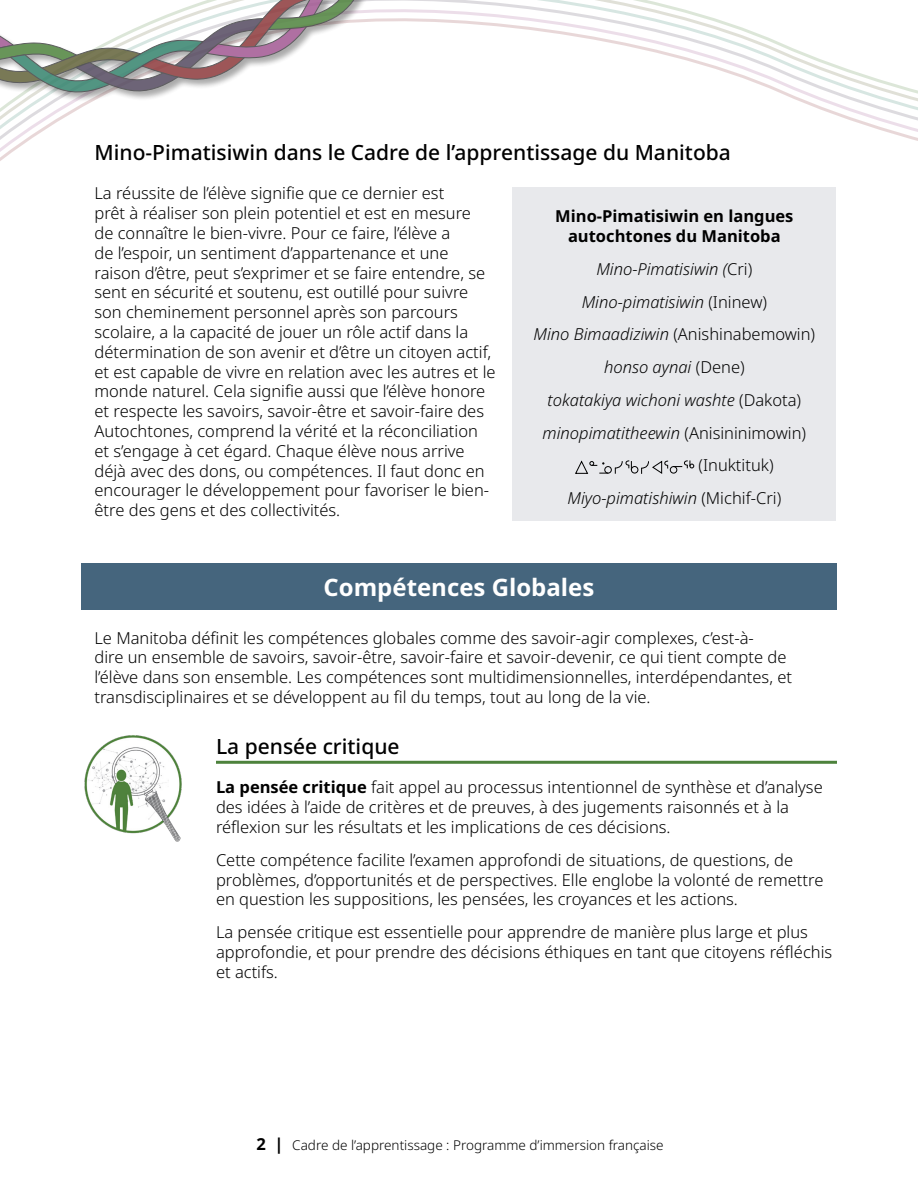
<style>
.page{position:relative;width:918px;height:1188px;background:#fff}
.page>*{position:absolute;margin:0;border:0;box-sizing:border-box;transform-origin:0 0}
.H2_White{font:700 24px "Noto Sans";color:#fff}
.H3_General{font:500 21px "Noto Sans";color:#000}
.H3_Competency_critical_thinking{font:500 21px "Noto Sans";color:#000}
.Paragraph{font:300 16.5px/19.8px "Noto Sans";color:#000}
.Paragraph_Comepetencies{font:300 16.5px/19.8px "Noto Sans";color:#000}
.Paragraph_Centered{font:italic 300 16.5px "Noto Sans";color:#000}
.Paragraph_Centered-2{font:700 16.5px/19.8px "Noto Sans";color:#000;text-align:center}
.Paragraph_Centered-3{font:300 16.5px "Noto Sans";color:#000}
.t1{font:300 13.5px "Noto Sans";color:#000}
.s1{font-style:normal}
.s2{font-style:italic}
.s3{font-weight:700}
.s4{font-weight:700;font-size:16.5px}
</style>
<div class="page">
<svg style="left:0;top:0;width:918px;height:188px"></svg>
<div style="left:0;top:0;width:515px;height:102px;background:#000;opacity:.4"></div>
<svg style="left:0;top:0;width:407px;height:96px"></svg>
<div style="left:81px;top:563px;width:756px;height:46px;background:#45657d"></div>
<hr style="left:216px;top:761px;width:621px;height:3px;background:#4d823c">
<div style="left:512px;top:188px;width:324px;height:333px;background:#e8e9ec"></div>
<div style="left:604px;top:466px;width:8px;height:7px;border:1px solid #000;border-radius:50%"></div>
<div style="left:631px;top:466px;width:7px;height:7px;border:1px solid #000;border-radius:50%"></div>
<svg style="left:575px;top:461px;width:33px;height:13px"></svg>
<svg style="left:614px;top:460px;width:18px;height:14px"></svg>
<svg style="left:641px;top:460px;width:53px;height:14px"></svg>
<img style="left:84px;top:735px;width:98px;height:107px">
<p class="H3_General" style="left:94px;top:137px;width:638px">Mino-Pimatisiwin dans le Cadre de l’apprentissage du Manitoba</p>
<p class="Paragraph" style="left:94px;top:184px;width:403px">La réussite de l’élève signifie que ce dernier est<br>prêt à réaliser son plein potentiel et est en mesure<br>de connaître le bien-vivre. Pour ce faire, l’élève a<br>de l’espoir, un sentiment d’appartenance et une raison d’être, peut s’exprimer et se faire entendre, se sent en sécurité et soutenu, est outillé pour suivre son cheminement personnel après son parcours scolaire, a la capacité de jouer un rôle actif dans la détermination de son avenir et d’être un citoyen actif, et est capable de vivre en relation avec les autres et le monde naturel. Cela signifie aussi que l’élève honore et respecte les savoirs, savoir-être et savoir-faire des Autochtones, comprend la vérité et la réconciliation et s’engage à cet égard. Chaque élève nous arrive déjà avec des dons, ou compétences. Il faut donc en encourager le développement pour favoriser le bien&shy;être des gens et des collectivités.</p>
<p class="Paragraph_Centered-2" style="left:555px;top:207px;width:240px">Mino-Pimatisiwin en langues autochtones du Manitoba</p>
<p class="Paragraph_Centered" style="left:596px;top:257px;width:158px">Mino-Pimatisiwin (<span class="s1">Cri)</span></p>
<p class="Paragraph_Centered" style="left:582px;top:290px;width:187px">Mino-pimatisiwin <span class="s1">(Ininew)</span></p>
<p class="Paragraph_Centered-3" style="left:534px;top:323px;width:283px"><span class="s2">Mino Bimaadiziwin</span> (Anishinabemowin)</p>
<p class="Paragraph_Centered" style="left:604px;top:356px;width:142px">honso aynai <span class="s1">(Dene)</span></p>
<p class="Paragraph_Centered" style="left:548px;top:388px;width:255px">tokatakiya wichoni washte <span class="s1">(Dakota)</span></p>
<p class="Paragraph_Centered" style="left:543px;top:421px;width:265px">minopimatitheewin <span class="s1">(Anisininimowin)</span></p>
<p class="Paragraph_Centered-3" style="left:698px;top:454px;width:77px">(Inuktituk)</p>
<p class="Paragraph_Centered" style="left:567px;top:487px;width:215px">Miyo-pimatishiwin <span class="s1">(Michif-Cri)</span></p>
<h2 class="H2_White" style="left:324px;top:570px;width:272px">Compétences Globales</h2>
<p class="Paragraph" style="left:94px;top:628px;width:699px">Le Manitoba définit les compétences globales comme des savoir-agir complexes, c’est-à-<br>dire un ensemble de savoirs, savoir-être, savoir-faire et savoir-devenir, ce qui tient compte de l’élève dans son ensemble. Les compétences sont multidimensionnelles, interdépendantes, et transdisciplinaires et se développent au fil du temps, tout au long de la vie.</p>
<h3 class="H3_Competency_critical_thinking" style="left:216px;top:732px;width:185px">La pensée critique</h3>
<p class="Paragraph_Comepetencies" style="left:216px;top:778px;width:608px"><span class="s3">La pensée critique</span> fait appel au processus intentionnel de synthèse et d’analyse des idées à l’aide de critères et de preuves, à des jugements raisonnés et à la réflexion sur les résultats et les implications de ces décisions.</p>
<p class="Paragraph_Comepetencies" style="left:216px;top:850px;width:609px">Cette compétence facilite l’examen approfondi de situations, de questions, de problèmes, d’opportunités et de perspectives. Elle englobe la volonté de remettre en question les suppositions, les pensées, les croyances et les actions.</p>
<p class="Paragraph_Comepetencies" style="left:216px;top:923px;width:618px">La pensée critique est essentielle pour apprendre de manière plus large et plus approfondie, et pour prendre des décisions éthiques en tant que citoyens réfléchis et actifs.</p>
<p class="t1" style="left:257px;top:1135px;width:409px"><span class="s4">2 |</span> Cadre de l’apprentissage : Programme d’immersion française</p>
</div>
